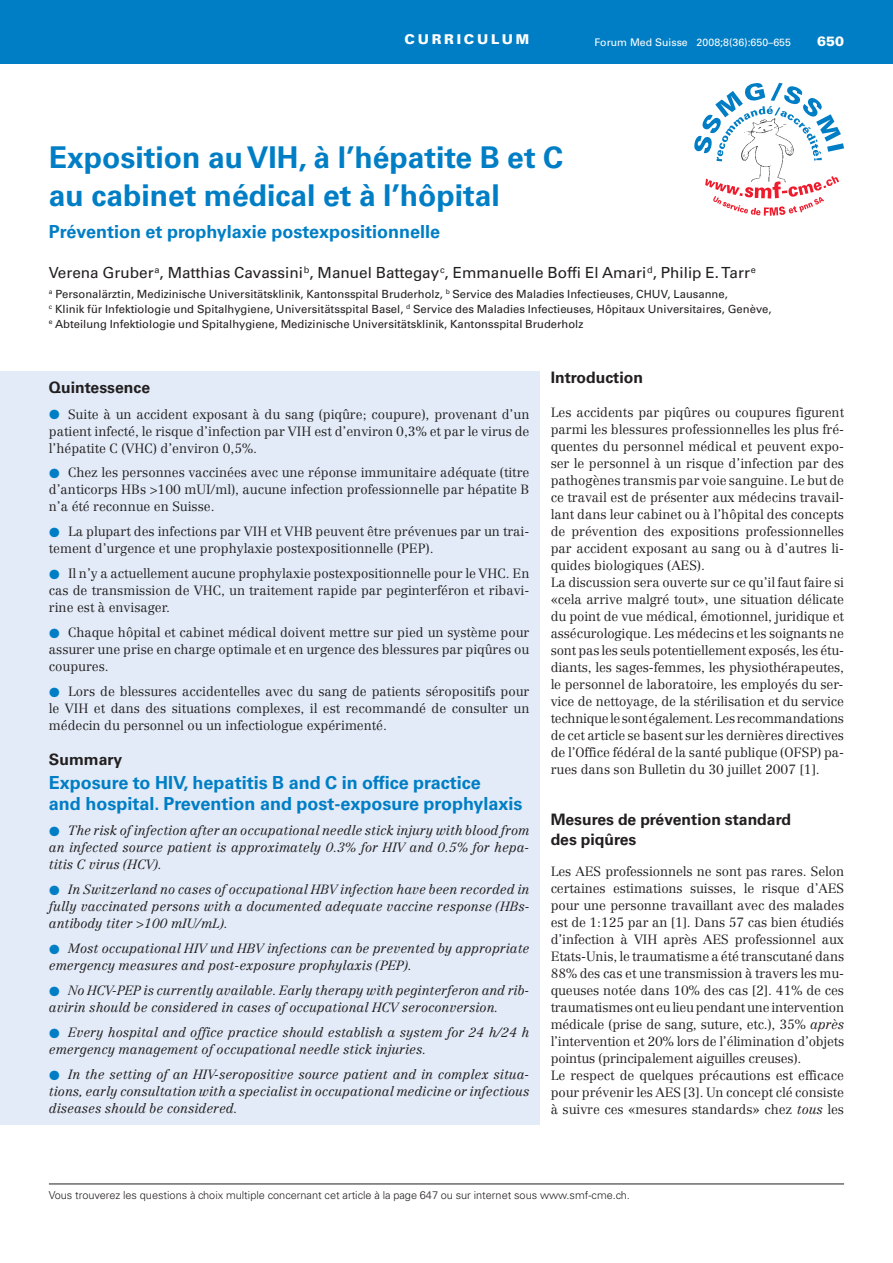
<style>
.page{position:relative;width:893px;height:1263px;background:#fff}
.page>*{position:absolute;margin:0;border:0;box-sizing:border-box;transform-origin:0 0}
.t1{font:700 30px/37.5px "Univers LT Std";color:#007ec5}
.t2{font:700 18px/21.1px "Univers LT Std";color:#007ec5}
.t3{font:700 15.75px/20px "Univers LT Std";color:#231f20}
.t4{font:15.3px "Univers LT Std";color:#231f20}
.t5{font:900 13.5px "Univers LT Std";letter-spacing:.2em;color:#fff}
.t6{font:300 13.2px/17px "Centennial";color:#231f20;text-align:justify}
.t7{font:italic 300 13.2px/17px "Centennial";color:#231f20;text-align:justify}
.t8{font:11.25px/14.9px "Univers LT Std";color:#231f20}
.t9{font:300 10.95px "Univers LT Std";color:#231f20}
.t10{font:10.5px "Univers LT Std";color:#fff}
.s1{font-family:"European Pi Three";font-weight:400;font-size:13.5px;color:#007ec5}
.s2{font-family:"European Pi Three";font-weight:400;font-style:normal;font-size:13.5px;color:#007ec5}
.s3{font-style:italic}
</style>
<div class="page">
<div style="left:0;top:0;width:893px;height:64px;background:#007ec5"></div>
<hr style="left:49px;top:1183px;width:795px;height:1px;background:#231f20">
<div style="left:0;top:372px;width:540px;height:753px;background:#e2ebf7"></div>
<img style="left:756px;top:161px;width:27px;height:15px">
<svg style="left:694px;top:83px;width:150px;height:78px"></svg>
<svg style="left:705px;top:176px;width:134px;height:40px"></svg>
<p class="t5" style="left:405px;top:31px;width:126px">CURRICULUM</p>
<p class="t10" style="left:595px;top:38px;width:198px">Forum Med Suisse 2008;8(36):650–655</p>
<p class="t5" style="left:817px;top:33px;width:29px">650</p>
<h1 class="t1" style="left:49px;top:142px;width:516px">Exposition au VIH, à l’hépatite B et C au cabinet médical et à l’hôpital</h1>
<h2 class="t2" style="left:49px;top:223px;width:393px">Prévention et prophylaxie postexpositionnelle</h2>
<p class="t4" style="left:49px;top:267px;width:708px">Verena Gruber<sup>a</sup>, Matthias Cavassini<sup>b</sup>, Manuel Battegay<sup>c</sup>, Emmanuelle Boffi El Amari<sup>d</sup>, Philip E. Tarr<sup>e</sup></p>
<p class="t8" style="left:49px;top:288px;width:724px"><sup>a</sup> Personalärztin, Medizinische Universitätsklinik, Kantonsspital Bruderholz, <sup>b</sup> Service des Maladies Infectieuses, CHUV, Lausanne,<br><sup>c</sup> Klinik für Infektiologie und Spitalhygiene, Universitätsspital Basel, <sup>d</sup> Service des Maladies Infectieuses, Hôpitaux Universitaires, Genève, <sup>e</sup> Abteilung Infektiologie und Spitalhygiene, Medizinische Universitätsklinik, Kantonsspital Bruderholz</p>
<p class="t3" style="left:49px;top:379px;width:103px">Quintessence</p>
<p class="t6" style="left:49px;top:407px;width:482px"><span class="s1">-</span> Suite à un accident exposant à du sang (piqûre; coupure), provenant d’un patient infecté, le risque d’infection par VIH est d’environ 0,3% et par le virus de l’hépatite C (VHC) d’environ 0,5%.</p>
<p class="t6" style="left:49px;top:465px;width:482px"><span class="s1">-</span> Chez les personnes vaccinées avec une réponse immunitaire adéquate (titre d’anticorps HBs &gt;100 mUI/ml), aucune infection professionnelle par hépatite B n’a été reconnue en Suisse.</p>
<p class="t6" style="left:49px;top:524px;width:482px"><span class="s1">-</span> La plupart des infections par VIH et VHB peuvent être prévenues par un trai&shy;tement d’urgence et une prophylaxie postexpositionnelle (PEP).</p>
<p class="t6" style="left:49px;top:566px;width:482px"><span class="s1">-</span> Il n’y a actuellement aucune prophylaxie postexpositionnelle pour le VHC. En cas de transmission de VHC, un traitement rapide par peginterféron et ribavi&shy;rine est à envisager.</p>
<p class="t6" style="left:49px;top:625px;width:482px"><span class="s1">-</span> Chaque hôpital et cabinet médical doivent mettre sur pied un système pour assurer une prise en charge optimale et en urgence des blessures par piqûres ou coupures.</p>
<p class="t6" style="left:49px;top:684px;width:482px"><span class="s1">-</span> Lors de blessures accidentelles avec du sang de patients séropositifs pour le VIH et dans des situations complexes, il est recommandé de consulter un médecin du personnel ou un infectiologue expérimenté.</p>
<p class="t3" style="left:49px;top:751px;width:75px">Summary</p>
<h2 class="t2" style="left:49px;top:773px;width:475px">Exposure to HIV, hepatitis B and C in office practice<br>and hospital. Prevention and post-exposure prophylaxis</h2>
<p class="t7" style="left:49px;top:823px;width:482px"><span class="s2">-</span> The risk of infection after an occupational needle stick injury with blood from an infected source patient is approximately 0.3% for HIV and 0.5% for hepa - titis C virus (HCV).</p>
<p class="t7" style="left:49px;top:882px;width:482px"><span class="s2">-</span> In Switzerland no cases of occupational HBV infection have been recorded in fully vaccinated persons with a documented adequate vaccine response (HBs&shy;antibody titer &gt;100 mIU/mL).</p>
<p class="t7" style="left:49px;top:941px;width:482px"><span class="s2">-</span> Most occupational HIV und HBV infections can be prevented by appropriate emergency measures and post-exposure prophylaxis (PEP).</p>
<p class="t7" style="left:49px;top:983px;width:482px"><span class="s2">-</span> No HCV-PEP is currently available. Early therapy with peginterferon and rib&shy;avirin should be considered in cases of occupational HCV seroconversion.</p>
<p class="t7" style="left:49px;top:1025px;width:482px"><span class="s2">-</span> Every hospital and office practice should establish a system for 24 h/24 h emergency management of occupational needle stick injuries.</p>
<p class="t7" style="left:49px;top:1067px;width:482px"><span class="s2">-</span> In the setting of an HIV-seropositive source patient and in complex situa&shy;tions, early consultation with a specialist in occupational medicine or infectious diseases should be considered.</p>
<p class="t3" style="left:551px;top:369px;width:94px">Introduction</p>
<p class="t6" style="left:551px;top:405px;width:295px;text-align:left">Les accidents par piqûres ou coupures figurent parmi les blessures professionnelles les plus fré&shy;quentes du personnel médical et peuvent expo&shy;ser le personnel à un risque d’infection par des pathogènes transmis par voie sanguine. Le but de ce travail est de présenter aux médecins travail&shy;lant dans leur cabinet ou à l’hôpital des concepts de prévention des expositions professionnelles par accident exposant au sang ou à d’autres li&shy;quides biologiques (AES).<br>La discussion sera ouverte sur ce qu’il faut faire si «cela arrive malgré tout», une situation délicate du point de vue médical, émotionnel, juridique et assécurologique. Les médecins et les soignants ne sont pas les seuls potentiellement exposés, les étu&shy;diants, les sages-femmes, les physiothérapeutes, le personnel de laboratoire, les employés du ser&shy;vice de nettoyage, de la stérilisation et du service technique le sont également. Les recomman da tions de cet article se basent sur les derniè res directives de l’Office fédéral de la santé publique (OFSP) pa&shy;rues dans son Bulletin du 30 juillet 2007 [1].</p>
<p class="t3" style="left:551px;top:811px;width:242px">Mesures de prévention standard des piqûres</p>
<p class="t6" style="left:551px;top:864px;width:295px;text-align:left">Les AES professionnels ne sont pas rares. Selon certaines estimations suisses, le risque d’AES pour une personne travaillant avec des malades est de 1:125 par an [1]. Dans 57 cas bien étudiés d’infection à VIH après AES professionnel aux Etats-Unis, le traumatisme a été transcutané dans 88% des cas et une transmission à travers les mu&shy;queuses notée dans 10% des cas [2]. 41% de ces traumatismes ont eu lieu pendant une intervention médicale (prise de sang, suture, etc.), 35% <span class="s3">après </span>l’intervention et 20% lors de l’élimination d’objets pointus (principalement aiguilles creuses).<br>Le respect de quelques précautions est efficace pour prévenir les AES [3]. Un concept clé consiste à suivre ces «mesures standards» chez <span class="s3">tous</span> les</p>
<p class="t9" style="left:49px;top:1191px;width:582px">Vous trouverez les questions à choix multiple concernant cet article à la page 647 ou sur internet sous www.smf-cme.ch.</p>
</div>
